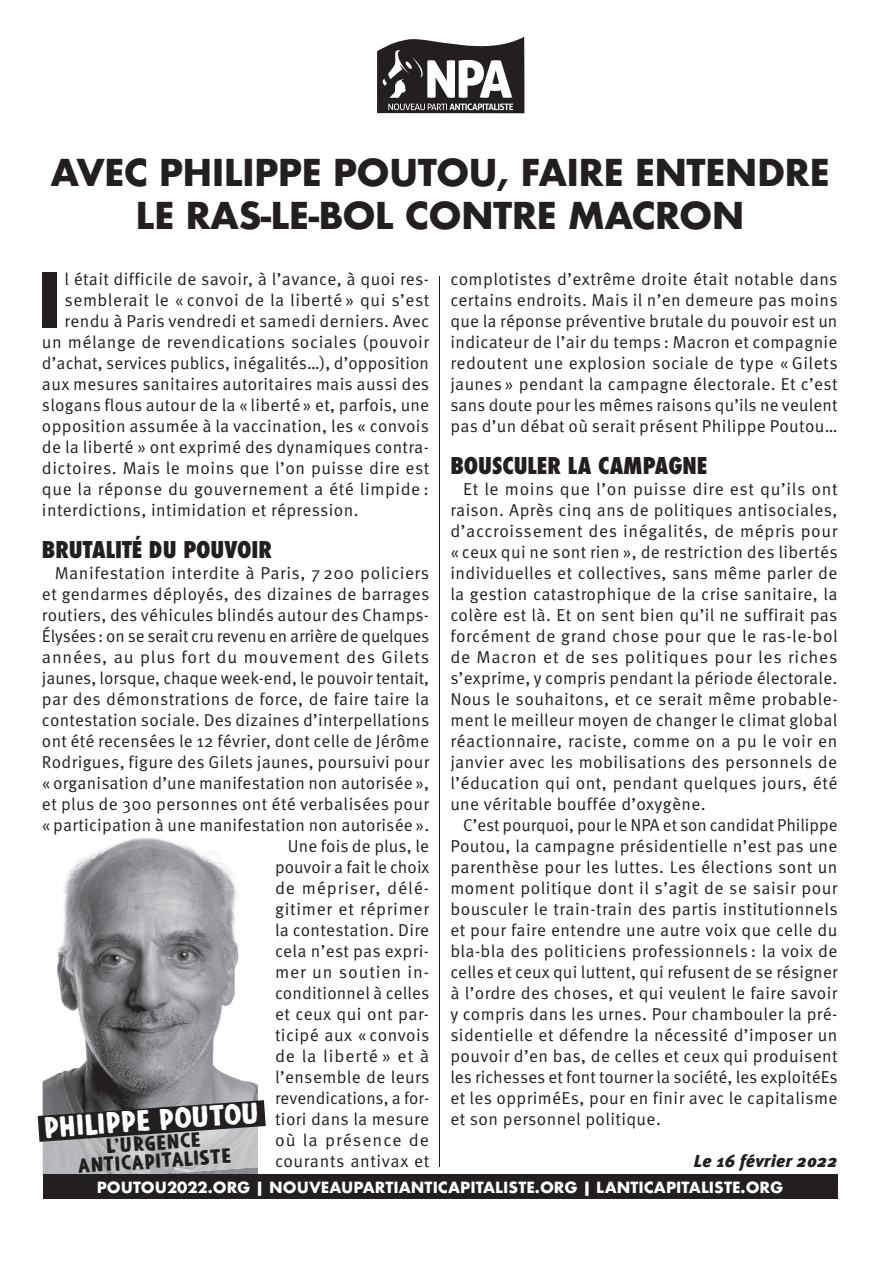
<style>
.page{position:relative;width:893px;height:1263px;background:#fff}
.page>*{position:absolute;margin:0;border:0;box-sizing:border-box;transform-origin:0 0}
.t1{font:700 72.9px "Futura";color:#231f20}
.t2{font:700 36px/43.2px "Futura";letter-spacing:-.02em;color:#231f20;text-align:center}
.t3{font:27.75px "Blackore";color:#fff}
.t4{font:800 condensed 22.5px "Futura";color:#231f20}
.t5{font:19.5px/18px "Blackore";color:#231f20;text-align:center}
.t6{font:17.25px/21px "Meta Pro";letter-spacing:.02em;color:#231f20;text-align:justify}
.t7{font:italic 900 17.25px "Meta Pro";letter-spacing:.02em;color:#231f20}
.t8{font:700 15px "Futura";color:#fff}
</style>
<div class="page">
<hr style="left:440px;top:276px;width:1px;height:891px;background:#231f20">
<img style="left:43px;top:838px;width:215px;height:262px">
<svg style="left:37px;top:1100px;width:233px;height:75px;background:#828183"></svg>
<div style="left:43px;top:1175px;width:794px;height:24px;background:#231f20"></div>
<svg style="left:377px;top:37px;width:147px;height:76px"></svg>
<h2 class="t2" style="left:50px;top:151px;width:781px">AVEC PHILIPPE POUTOU, FAIRE ENTENDRE<br>LE RAS-LE-BOL CONTRE MACRON</h2>
<h1 class="t1" style="left:36px;top:247px;width:27px">I</h1>
<p class="t6" style="left:65px;top:269px;width:366px">l était difficile de savoir, à l’avance, à quoi res-</p>
<p class="t6" style="left:450px;top:269px;width:389px">complotistes d’extrême droite était notable dans certains endroits. Mais il n’en demeure pas moins que la réponse préventive brutale du pouvoir est un indicateur de l’air du temps : Macron et compagnie redoutent une explosion sociale de type « Gilets jaunes » pendant la campagne électorale. Et c’est sans doute pour les mêmes raisons qu’ils ne veulent pas d’un débat où serait présent Philippe Poutou…</p>
<h3 class="t4" style="left:450px;top:450px;width:259px">BOUSCULER LA CAMPAGNE</h3>
<p class="t6" style="left:450px;top:479px;width:389px;text-indent:13px">Et le moins que l’on puisse dire est qu’ils ont raison. Après cinq ans de politiques antisociales, d’accroissement des inégalités, de mépris pour « ceux qui ne sont rien », de restriction des libertés individuelles et collectives, sans même parler de la gestion catastrophique de la crise sanitaire, la colère est là. Et on sent bien qu’il ne suffirait pas forcément de grand chose pour que le ras-le-bol de Macron et de ses politiques pour les riches s’exprime, y compris pendant la période électorale.<br>Nous le souhaitons, et ce serait même probable&shy;ment le meilleur moyen de changer le climat global réactionnaire, raciste, comme on a pu le voir en janvier avec les mobilisations des personnels de l’éducation qui ont, pendant quelques jours, été une véritable bouffée d’oxygène.</p>
<p class="t6" style="left:450px;top:815px;width:389px;text-indent:13px">C’est pourquoi, pour le NPA et son candidat Philippe Poutou, la campagne présidentielle n’est pas une parenthèse pour les luttes. Les élections sont un moment politique dont il s’agit de se saisir pour bousculer le train-train des partis institutionnels et pour faire entendre une autre voix que celle du bla-bla des politiciens professionnels : la voix de celles et ceux qui luttent, qui refusent de se résigner à l’ordre des choses, et qui veulent le faire savoir y compris dans les urnes. Pour chambouler la pré&shy;sidentielle et défendre la nécessité d’imposer un pouvoir d’en bas, de celles et ceux qui produisent les richesses et font tourner la société, les exploitéEs et les oppriméEs, pour en finir avec le capitalisme et son personnel politique.</p>
<p class="t7" style="left:694px;top:1150px;width:145px">Le 16 février 2022</p>
<p class="t6" style="left:65px;top:290px;width:366px">semblerait le « convoi de la liberté » qui s’est</p>
<p class="t6" style="left:65px;top:311px;width:366px">rendu à Paris vendredi et samedi derniers. Avec</p>
<p class="t6" style="left:42px;top:332px;width:389px">un mélange de revendications sociales (pouvoir</p>
<p class="t6" style="left:42px;top:353px;width:389px">d’achat, services publics, inégalités…), d’opposition</p>
<p class="t6" style="left:42px;top:374px;width:389px">aux mesures sanitaires autoritaires mais aussi des</p>
<p class="t6" style="left:42px;top:395px;width:389px">slogans flous autour de la « liberté » et, parfois, une</p>
<p class="t6" style="left:42px;top:416px;width:389px">opposition assumée à la vaccination, les « convois</p>
<p class="t6" style="left:42px;top:437px;width:388px">de la liberté » ont exprimé des dynamiques contra-</p>
<p class="t6" style="left:42px;top:458px;width:389px">dictoires. Mais le moins que l’on puisse dire est</p>
<p class="t6" style="left:42px;top:479px;width:388px">que la réponse du gouvernement a été limpide :</p>
<p class="t6" style="left:42px;top:500px;width:318px">interdictions, intimidation et répression.</p>
<h3 class="t4" style="left:42px;top:534px;width:232px">BRUTALITÉ DU POUVOIR</h3>
<p class="t6" style="left:42px;top:563px;width:389px;text-align:right">Manifestation interdite à Paris, 7 200 policiers et gendarmes déployés, des dizaines de barrages routiers, des véhicules blindés autour des Champs-Élysées : on se serait cru revenu en arrière de quelques années, au plus fort du mouvement des Gilets jaunes, lorsque, chaque week-end, le pouvoir tentait, par des démonstrations de force, de faire taire la contestation sociale. Des dizaines d’interpellations ont été recensées le 12 février, dont celle de Jérôme Rodrigues, figure des Gilets jaunes, poursuivi pour « organisation d’une manifestation non autorisée », et plus de 300 personnes ont été verbalisées pour « participation à une manifestation non autorisée ».<br>Une fois de plus, le<br>pouvoir a fait le choix<br>de mépriser, délé-<br>gitimer et réprimer<br>la contestation. Dire<br>cela n’est pas expri-<br>mer un soutien in-<br>conditionnel à celles<br>et ceux qui ont par-<br>ticipé aux « convois<br>de la liberté » et à<br>l’ensemble de leurs<br>revendications, a for-<br>tiori dans la mesure<br>où la présence de<br>courants antivax et</p>
<h3 class="t3" style="left:43px;top:1111px;width:218px;rotate:-4deg">Philippe Poutou</h3>
<p class="t5" style="left:76px;top:1140px;width:155px;rotate:-4deg">L’urgence anticapitaliste</p>
<p class="t8" style="left:97px;top:1177px;width:688px">POUTOU2022.ORG | NOUVEAUPARTIANTICAPITALISTE.ORG | LANTICAPITALISTE.ORG</p>
</div>
